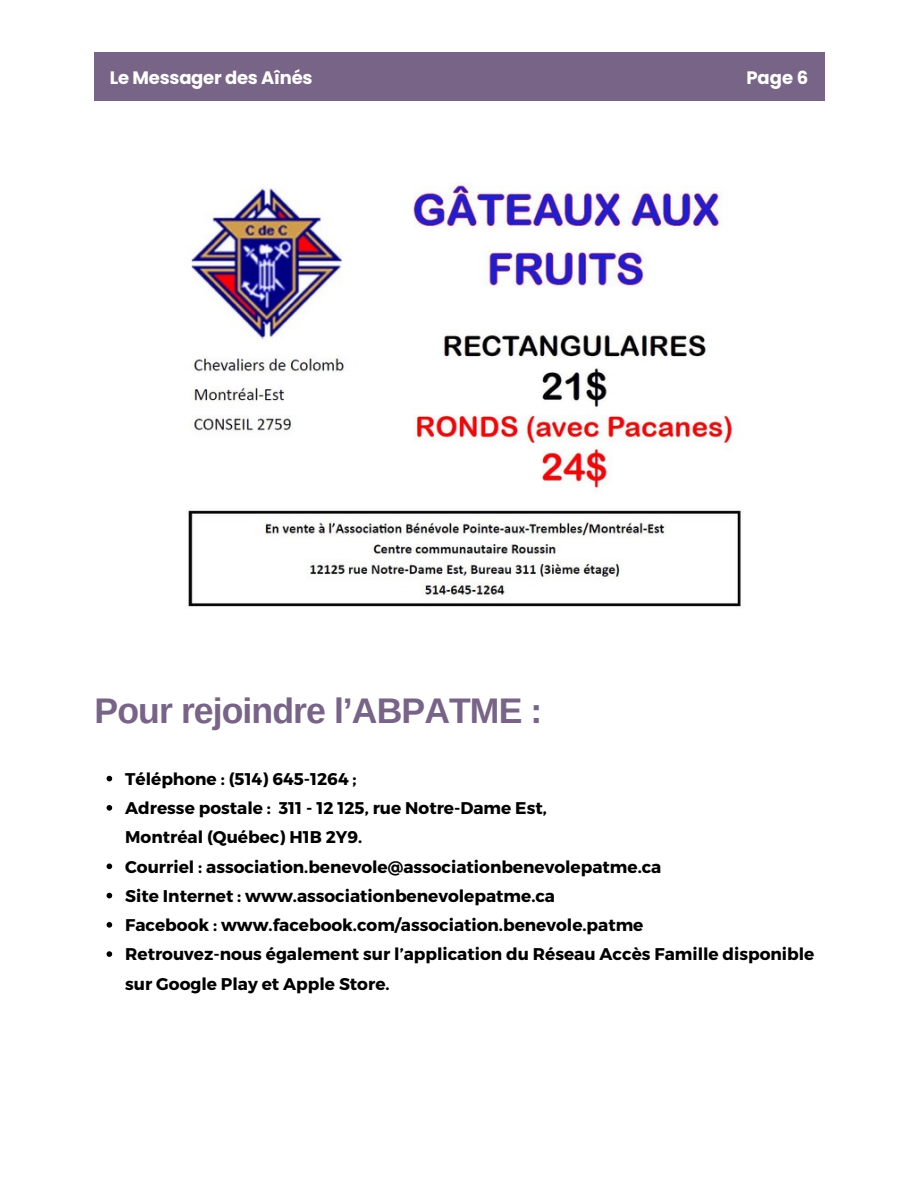
<style>
.page{position:relative;width:918px;height:1188px;background:#fff}
.page>*{position:absolute;margin:0;border:0;box-sizing:border-box;transform-origin:0 0}
.t1{font:700 35.55px "Arimo";letter-spacing:-.025em;color:#786486}
.t2{font:700 18px "Poppins";letter-spacing:-.015em;color:#fff}
.t3{font:700 16.95px/29.2px "Montserrat";color:#000}
</style>
<div class="page">
<div style="left:95px;top:53px;width:730px;height:47px;background:#786486"></div>
<img style="left:188px;top:185px;width:553px;height:422px">
<svg style="left:107px;top:776px;width:5px;height:5px"></svg>
<svg style="left:107px;top:805px;width:5px;height:6px"></svg>
<svg style="left:107px;top:864px;width:5px;height:5px"></svg>
<svg style="left:107px;top:893px;width:5px;height:5px"></svg>
<svg style="left:107px;top:922px;width:5px;height:6px"></svg>
<svg style="left:107px;top:951px;width:5px;height:6px"></svg>
<p class="t2" style="left:110px;top:65px;width:204px">Le Messager des Aînés</p>
<p class="t2" style="left:746px;top:65px;width:64px">Page 6</p>
<h1 class="t1" style="left:95px;top:691px;width:449px">Pour rejoindre l’ABPATME :</h1>
<p class="t3" style="left:125px;top:763px;width:691px">Téléphone : (514) 645-1264 ;<br>Adresse postale : 311 - 12 125, rue Notre-Dame Est,<br>Montréal (Québec) H1B 2Y9.<br>Courriel : association.benevole@associationbenevolepatme.ca<br>Site Internet : www.associationbenevolepatme.ca<br>Facebook : www.facebook.com/association.benevole.patme<br>Retrouvez-nous également sur l’application du Réseau Accès Famille disponible sur Google Play et Apple Store.</p>
</div>
